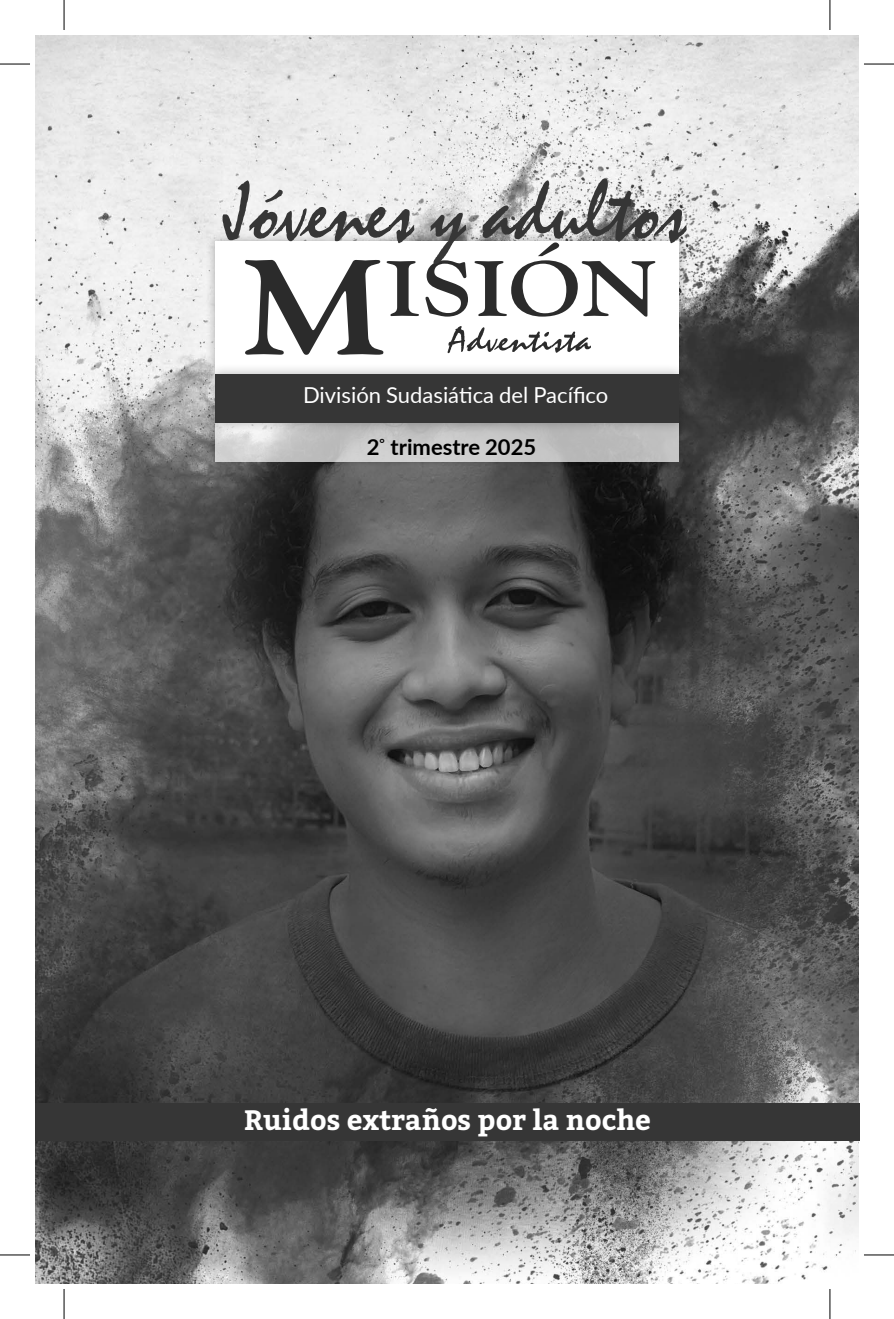
<style>
.page{position:relative;width:894px;height:1319px;background:#fff}
.page>*{position:absolute;margin:0;border:0;box-sizing:border-box;transform-origin:0 0}
.t1{font:700 28px "Bitter";color:#fff}
.t2{font:22px "Lato";color:#fff}
.t3{font:700 22px "Lato";color:#000}
</style>
<div class="page">
<img style="left:36px;top:36px;width:822px;height:1247px">
<div style="left:36px;top:1103px;width:823px;height:38px;background:#363636"></div>
<div style="left:206px;top:232px;width:482px;height:152px;background:#000;opacity:.3"></div>
<div style="left:215px;top:241px;width:464px;height:133px;background:#fff"></div>
<div style="left:209px;top:414px;width:476px;height:54px;background:#000;opacity:.3"></div>
<svg style="left:215px;top:434px;width:464px;height:28px;background:#c6c6c6"></svg>
<div style="left:204px;top:363px;width:486px;height:71px;background:#000;opacity:.3"></div>
<div style="left:215px;top:374px;width:464px;height:48px;background:#363636"></div>
<svg style="left:222px;top:178px;width:464px;height:177px"></svg>
<hr style="left:0;top:64px;width:30px;height:1px;background:#000">
<hr style="left:863px;top:64px;width:30px;height:1px;background:#000">
<hr style="left:0;top:1254px;width:30px;height:1px;background:#000">
<hr style="left:863px;top:1254px;width:30px;height:1px;background:#000">
<hr style="left:64px;top:0;width:1px;height:30px;background:#000">
<hr style="left:64px;top:1289px;width:1px;height:30px;background:#000">
<hr style="left:829px;top:0;width:1px;height:30px;background:#000">
<hr style="left:829px;top:1289px;width:1px;height:30px;background:#000">
<p class="t2" style="left:303px;top:379px;width:307px">División Sudasiática del Pacífico</p>
<p class="t3" style="left:367px;top:431px;width:171px">2<sup>°</sup> trimestre 2025</p>
<p class="t1" style="left:244px;top:1102px;width:408px">Ruidos extraños por la noche</p>
</div>
